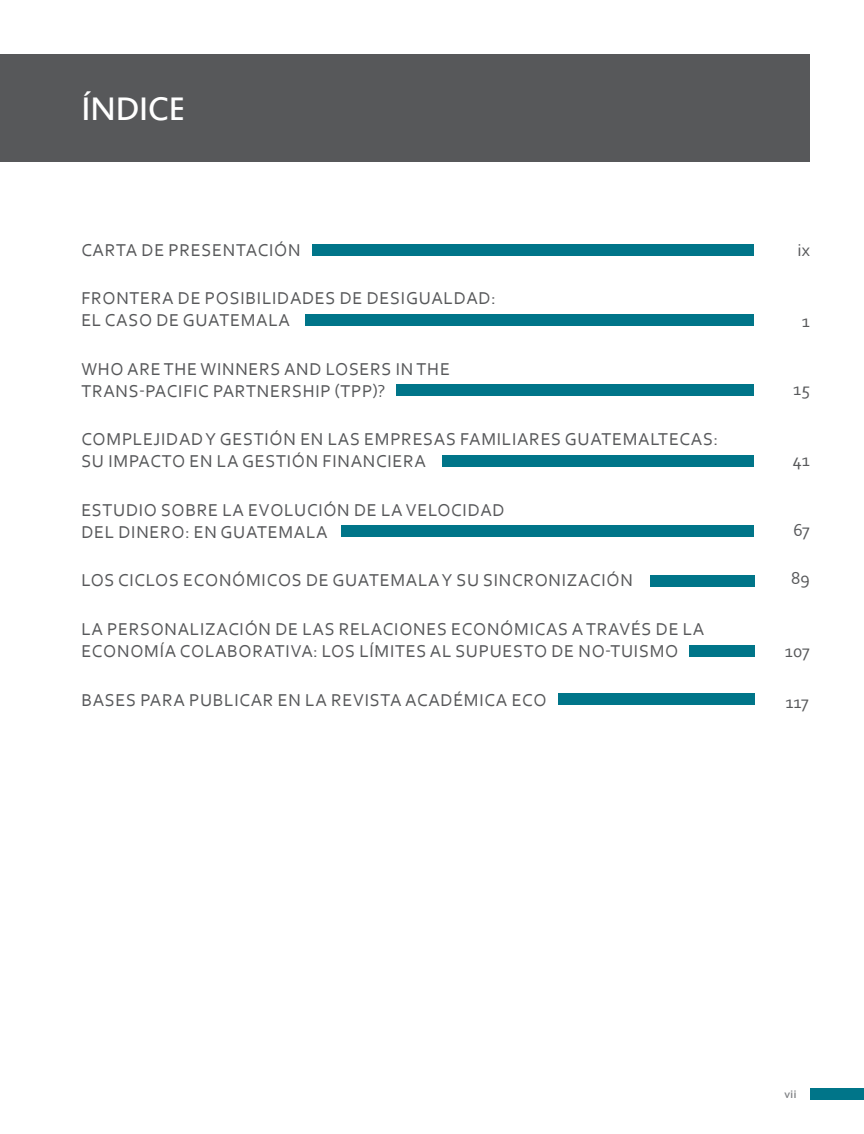
<style>
.page{position:relative;width:864px;height:1134px;background:#fff}
.page>*{position:absolute;margin:0;border:0;box-sizing:border-box;transform-origin:0 0}
.TITULO{font:36px "Estrangelo Edessa";letter-spacing:-.02em;color:#fff}
.INDICE{font:18px/21.8px "Corbel";letter-spacing:.04em;color:#57585a}
.t1{font:13.5px "Estrangelo Edessa";color:#808285}
</style>
<div class="page">
<div style="left:810px;top:1088px;width:54px;height:11px;background:#007589"></div>
<div style="left:0;top:54px;width:810px;height:107px;background:#57585a"></div>
<div style="left:313px;top:244px;width:441px;height:12px;background:#007589"></div>
<div style="left:306px;top:314px;width:448px;height:12px;background:#007589"></div>
<div style="left:689px;top:645px;width:65px;height:12px;background:#007589"></div>
<div style="left:650px;top:575px;width:104px;height:11px;background:#007589"></div>
<div style="left:396px;top:384px;width:358px;height:12px;background:#007589"></div>
<div style="left:443px;top:455px;width:311px;height:12px;background:#007589"></div>
<div style="left:341px;top:525px;width:413px;height:12px;background:#007589"></div>
<div style="left:558px;top:693px;width:196px;height:12px;background:#007589"></div>
<p class="TITULO" style="left:81px;top:91px;width:106px">ÍNDICE</p>
<p class="INDICE" style="left:81px;top:238px;width:221px">CARTA DE PRESENTACIÓN</p>
<p class="INDICE" style="left:81px;top:287px;width:416px">FRONTERA DE POSIBILIDADES DE DESIGUALDAD:</p>
<p class="INDICE" style="left:81px;top:309px;width:210px">EL CASO DE GUATEMALA</p>
<p class="INDICE" style="left:81px;top:357px;width:370px">WHO ARE THE WINNERS AND LOSERS IN THE</p>
<p class="INDICE" style="left:81px;top:379px;width:306px">TRANS-PACIFIC PARTNERSHIP (TPP)?</p>
<p class="INDICE" style="left:81px;top:428px;width:638px">COMPLEJIDAD Y GESTIÓN EN LAS EMPRESAS FAMILIARES GUATEMALTECAS:<br>SU IMPACTO EN LA GESTIÓN FINANCIERA</p>
<p class="INDICE" style="left:81px;top:498px;width:425px">ESTUDIO SOBRE LA EVOLUCIÓN DE LA VELOCIDAD</p>
<p class="INDICE" style="left:81px;top:520px;width:248px">DEL DINERO: EN GUATEMALA</p>
<p class="INDICE" style="left:81px;top:569px;width:553px">LOS CICLOS ECONÓMICOS DE GUATEMALA Y SU SINCRONIZACIÓN</p>
<p class="INDICE" style="left:81px;top:618px;width:625px">LA PERSONALIZACIÓN DE LAS RELACIONES ECONÓMICAS A TRAVÉS DE LA<br>ECONOMÍA COLABORATIVA: LOS LÍMITES AL SUPUESTO DE NO-TUISMO</p>
<p class="INDICE" style="left:81px;top:688px;width:467px">BASES PARA PUBLICAR EN LA REVISTA ACADÉMICA ECO</p>
<p class="INDICE" style="left:798px;top:238px;width:14px">ix</p>
<p class="INDICE" style="left:802px;top:310px;width:10px">1</p>
<p class="INDICE" style="left:793px;top:378px;width:18px">15</p>
<p class="INDICE" style="left:793px;top:449px;width:19px">41</p>
<p class="INDICE" style="left:793px;top:519px;width:18px">67</p>
<p class="INDICE" style="left:791px;top:566px;width:20px">89</p>
<p class="INDICE" style="left:785px;top:640px;width:27px">107</p>
<p class="INDICE" style="left:785px;top:691px;width:25px">117</p>
<p class="t1" style="left:785px;top:1088px;width:14px">vii</p>
</div>
